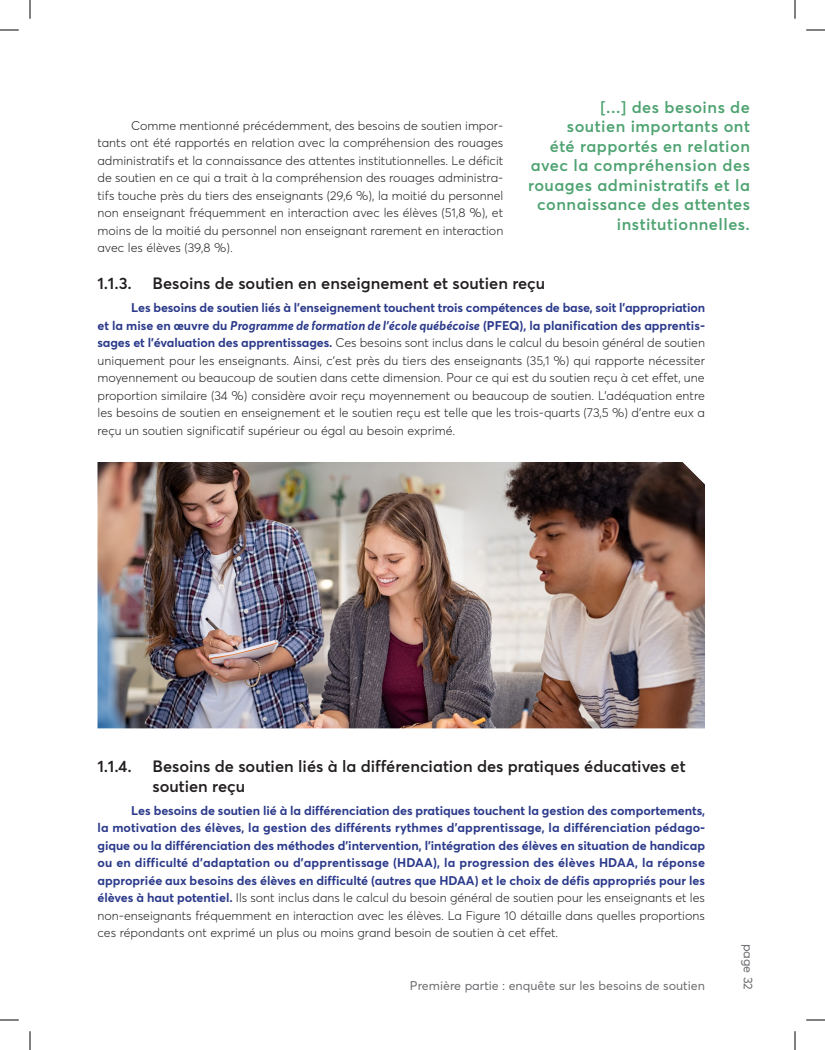
<style>
.page{position:relative;width:825px;height:1050px;background:#fff}
.page>*{position:absolute;margin:0;border:0;box-sizing:border-box;transform-origin:0 0}
.Exergue{font:600 16.25px/19.5px "Averta Std";letter-spacing:.03em;color:#4ea371;text-align:right}
.t1{font:600 16.25px/20px "Averta Std";color:#231f20}
.Texte_régulier{font:300 12.5px/17.5px "Averta Std";color:#231f20;text-align:justify}
.Texte_régulier-2{font:700 12.5px/17.5px "Averta Std";color:#2b3a8a;text-align:justify}
.t2{font:12.5px "Averta Std";color:#6c6d70}
.s1{font-weight:700;color:#2b3a8a}
.s2{font-weight:700;font-style:italic;color:#2b3a8a}
.s3{font-weight:300;color:#231f20}
</style>
<div class="page">
<img style="left:98px;top:462px;width:607px;height:266px">
<svg style="left:0;top:29px;width:19px;height:2px"></svg>
<svg style="left:806px;top:29px;width:19px;height:2px"></svg>
<svg style="left:0;top:1019px;width:19px;height:2px"></svg>
<svg style="left:806px;top:1019px;width:19px;height:2px"></svg>
<svg style="left:29px;top:0;width:2px;height:19px"></svg>
<svg style="left:29px;top:1031px;width:2px;height:19px"></svg>
<svg style="left:794px;top:0;width:2px;height:19px"></svg>
<svg style="left:794px;top:1031px;width:2px;height:19px"></svg>
<p class="Exergue" style="left:528px;top:97px;width:223px">[...] des besoins de<br>soutien importants ont<br>été rapportés en relation avec la compréhension des rouages administratifs et la connaissance des attentes institutionnelles.</p>
<p class="Texte_régulier" style="left:98px;top:116px;width:407px;text-indent:34px">Comme mentionné précédemment, des besoins de soutien impor&shy;tants ont été rapportés en relation avec la compréhension des rouages administratifs et la connaissance des attentes institutionnelles. Le déficit de soutien en ce qui a trait à la compréhension des rouages administra&shy;tifs touche près du tiers des enseignants (29,6 %), la moitié du personnel non enseignant fréquemment en interaction avec les élèves (51,8 %), et moins de la moitié du personnel non enseignant rarement en interaction avec les élèves (39,8 %).</p>
<p class="t1" style="left:98px;top:273px;width:33px">1.1.3.</p>
<p class="t1" style="left:152px;top:273px;width:394px">Besoins de soutien en enseignement et soutien reçu</p>
<p class="Texte_régulier" style="left:98px;top:299px;width:609px;text-indent:34px"><span class="s1">Les besoins de soutien liés à l’enseignement touchent trois compétences de base, soit l’appropriation et la mise en œuvre du</span> <span class="s2">Programme de formation de l’école québécoise</span> <span class="s1">(PFEQ), la planification des apprentis&shy;sages et l’évaluation des apprentissages.</span> Ces besoins sont inclus dans le calcul du besoin général de soutien uniquement pour les enseignants. Ainsi, c’est près du tiers des enseignants (35,1 %) qui rapporte nécessiter moyennement ou beaucoup de soutien dans cette dimension. Pour ce qui est du soutien reçu à cet effet, une proportion similaire (34 %) considère avoir reçu moyennement ou beaucoup de soutien. L’adéquation entre les besoins de soutien en enseignement et le soutien reçu est telle que les trois-quarts (73,5 %) d’entre eux a reçu un soutien significatif supérieur ou égal au besoin exprimé.</p>
<p class="t1" style="left:98px;top:756px;width:33px">1.1.4.</p>
<p class="t1" style="left:152px;top:756px;width:535px">Besoins de soutien liés à la différenciation des pratiques éducatives et soutien reçu</p>
<p class="Texte_régulier-2" style="left:98px;top:801px;width:609px;text-indent:34px">Les besoins de soutien lié à la différenciation des pratiques touchent la gestion des comportements, la motivation des élèves, la gestion des différents rythmes d’apprentissage, la différenciation pédago&shy;gique ou la différenciation des méthodes d’intervention, l’intégration des élèves en situation de handicap ou en difficulté d’adaptation ou d’apprentissage (HDAA), la progression des élèves HDAA, la réponse appropriée aux besoins des élèves en difficulté (autres que HDAA) et le choix de défis appropriés pour les élèves à haut potentiel. <span class="s3">Ils sont inclus dans le calcul du besoin général de soutien pour les enseignants et les non-enseignants fréquemment en interaction avec les élèves. La Figure 10 détaille dans quelles proportions ces répondants ont exprimé un plus ou moins grand besoin de soutien à cet effet.</span></p>
<p class="t2" style="left:410px;top:978px;width:297px">Première partie : enquête sur les besoins de soutien</p>
<p class="t2" style="left:756px;top:944px;width:48px;rotate:90deg">page 32</p>
</div>
